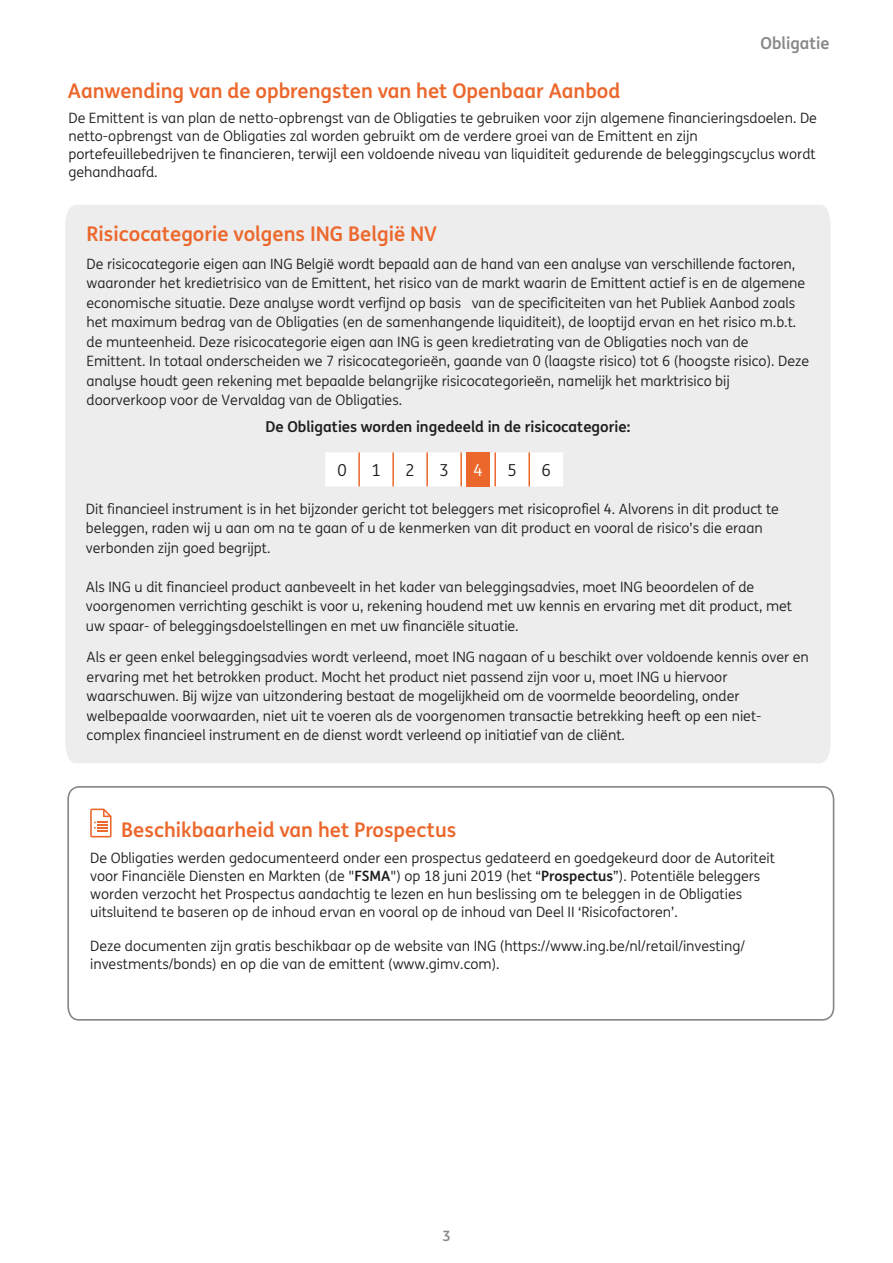
<style>
.page{position:relative;width:893px;height:1263px;background:#fff}
.page>*{position:absolute;margin:0;border:0;box-sizing:border-box;transform-origin:0 0}
.t1{font:700 20.25px "ING Me";color:#ec672c}
.t2{font:700 16.5px "ING Me";color:#878787}
.t3{font:16.5px "ING Me";color:#1d1d1b}
.t4{font:16.5px "ING Me";color:#fff}
.t5{font:700 15px "ING Me";color:#1d1d1b}
.t6{font:14.25px/19.5px "ING Me";color:#1d1d1b}
.t7{font:700 14.25px "ING Me";color:#878787}
.s1{font-weight:700}
</style>
<div class="page">
<div style="left:65px;top:205px;width:766px;height:558px;background:#ededed"></div>
<svg style="left:67px;top:786px;width:768px;height:235px"></svg>
<svg style="left:325px;top:452px;width:238px;height:34px"></svg>
<div style="left:466px;top:452px;width:24px;height:34px;background:#ec672c"></div>
<hr style="left:358px;top:452px;width:2px;height:34px;background:#ec672c">
<hr style="left:392px;top:452px;width:2px;height:34px;background:#ec672c">
<hr style="left:426px;top:452px;width:2px;height:34px;background:#ec672c">
<hr style="left:460px;top:452px;width:2px;height:34px;background:#ec672c">
<hr style="left:494px;top:452px;width:2px;height:34px;background:#ec672c">
<hr style="left:528px;top:452px;width:2px;height:34px;background:#ec672c">
<p class="t2" style="left:760px;top:29px;width:71px">Obligatie</p>
<h1 class="t1" style="left:68px;top:74px;width:554px">Aanwending van de opbrengsten van het Openbaar Aanbod</h1>
<p class="t6" style="left:68px;top:109px;width:750px;line-height:18px">De Emittent is van plan de netto-opbrengst van de Obligaties te gebruiken voor zijn algemene financieringsdoelen. De netto-opbrengst van de Obligaties zal worden gebruikt om de verdere groei van de Emittent en zijn portefeuillebedrijven te financieren, terwijl een voldoende niveau van liquiditeit gedurende de beleggingscyclus wordt gehandhaafd.</p>
<h1 class="t1" style="left:86px;top:217px;width:352px">Risicocategorie volgens ING België NV</h1>
<p class="t6" style="left:86px;top:254px;width:724px">De risicocategorie eigen aan ING België wordt bepaald aan de hand van een analyse van verschillende factoren, waaronder het kredietrisico van de Emittent, het risico van de markt waarin de Emittent actief is en de algemene economische situatie. Deze analyse wordt verfijnd op basis van de specificiteiten van het Publiek Aanbod zoals het maximum bedrag van de Obligaties (en de samenhangende liquiditeit), de looptijd ervan en het risico m.b.t. de munteenheid. Deze risicocategorie eigen aan ING is geen kredietrating van de Obligaties noch van de Emittent. In totaal onderscheiden we 7 risicocategorieën, gaande van 0 (laagste risico) tot 6 (hoogste risico). Deze analyse houdt geen rekening met bepaalde belangrijke risicocategorieën, namelijk het marktrisico bij doorverkoop voor de Vervaldag van de Obligaties.</p>
<p class="t5" style="left:266px;top:415px;width:366px">De Obligaties worden ingedeeld in de risicocategorie:</p>
<p class="t3" style="left:337px;top:458px;width:11px">0</p>
<p class="t3" style="left:371px;top:458px;width:11px">1</p>
<p class="t3" style="left:406px;top:458px;width:11px">2</p>
<p class="t3" style="left:440px;top:458px;width:11px">3</p>
<p class="t4" style="left:474px;top:458px;width:11px">4</p>
<p class="t3" style="left:508px;top:458px;width:11px">5</p>
<p class="t3" style="left:542px;top:458px;width:11px">6</p>
<p class="t6" style="left:86px;top:498px;width:694px">Dit financieel instrument is in het bijzonder gericht tot beleggers met risicoprofiel 4. Alvorens in dit product te beleggen, raden wij u aan om na te gaan of u de kenmerken van dit product en vooral de risico’s die eraan verbonden zijn goed begrijpt.</p>
<p class="t6" style="left:86px;top:576px;width:708px">Als ING u dit financieel product aanbeveelt in het kader van beleggingsadvies, moet ING beoordelen of de voorgenomen verrichting geschikt is voor u, rekening houdend met uw kennis en ervaring met dit product, met uw spaar- of beleggingsdoelstellingen en met uw financiële situatie.</p>
<p class="t6" style="left:87px;top:647px;width:724px">Als er geen enkel beleggingsadvies wordt verleend, moet ING nagaan of u beschikt over voldoende kennis over en ervaring met het betrokken product. Mocht het product niet passend zijn voor u, moet ING u hiervoor waarschuwen. Bij wijze van uitzondering bestaat de mogelijkheid om de voormelde beoordeling, onder welbepaalde voorwaarden, niet uit te voeren als de voorgenomen transactie betrekking heeft op een niet&shy;complex financieel instrument en de dienst wordt verleend op initiatief van de cliënt.</p>
<h1 class="t1" style="left:121px;top:814px;width:337px">Beschikbaarheid van het Prospectus</h1>
<p class="t6" style="left:90px;top:849px;width:686px;line-height:18px">De Obligaties werden gedocumenteerd onder een prospectus gedateerd en goedgekeurd door de Autoriteit voor Financiële Diensten en Markten (de "<span class="s1">FSMA</span>") op 18 juni 2019 (het “<span class="s1">Prospectus</span>”). Potentiële beleggers worden verzocht het Prospectus aandachtig te lezen en hun beslissing om te beleggen in de Obligaties uitsluitend te baseren op de inhoud ervan en vooral op de inhoud van Deel II ‘Risicofactoren’.</p>
<p class="t6" style="left:90px;top:936px;width:656px;line-height:18px">Deze documenten zijn gratis beschikbaar op de website van ING (https://www.ing.be/nl/retail/investing/ investments/bonds) en op die van de emittent (www.gimv.com).</p>
<p class="t7" style="left:442px;top:1224px;width:10px">3</p>
</div>
